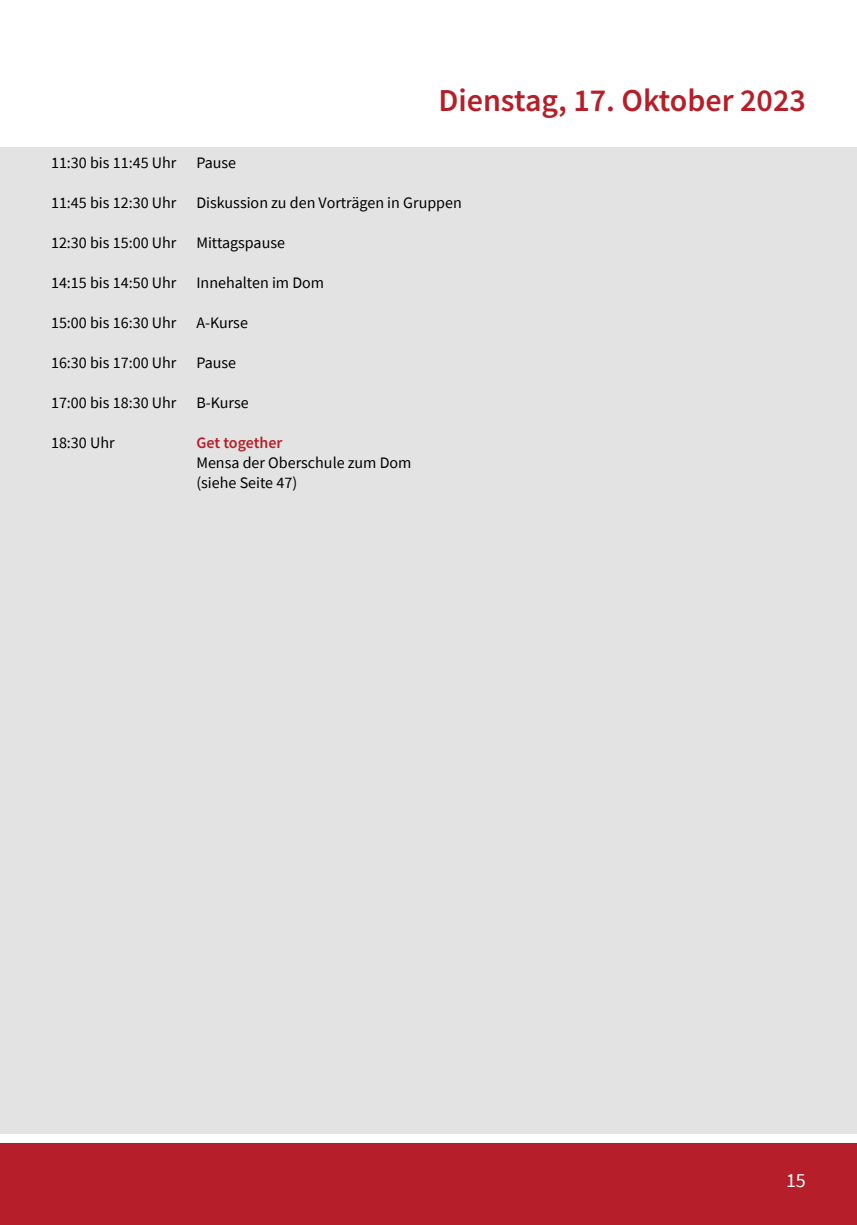
<style>
.page{position:relative;width:857px;height:1225px;background:#fff}
.page>*{position:absolute;margin:0;border:0;box-sizing:border-box;transform-origin:0 0}
.t1{font:600 32px "Source Sans Pro";color:#b61f29}
.t2{font:20px "Source Sans Pro";color:#fff}
.t3{font:16px/20px "Source Sans Pro";color:#000}
.t4{font:600 16px "Source Sans Pro";color:#b61f29}
</style>
<div class="page">
<div style="left:0;top:147px;width:856px;height:987px;background:#e3e3e3"></div>
<div style="left:0;top:1143px;width:856px;height:82px;background:#b61f29"></div>
<p class="t3" style="left:51px;top:152px;width:127px">11:30 bis 11:45 Uhr</p>
<p class="t3" style="left:51px;top:192px;width:127px">11:45 bis 12:30 Uhr</p>
<p class="t3" style="left:51px;top:232px;width:127px">12:30 bis 15:00 Uhr</p>
<p class="t3" style="left:51px;top:272px;width:127px">14:15 bis 14:50 Uhr</p>
<p class="t3" style="left:51px;top:312px;width:127px">15:00 bis 16:30 Uhr</p>
<p class="t3" style="left:51px;top:352px;width:127px">16:30 bis 17:00 Uhr</p>
<p class="t3" style="left:51px;top:392px;width:127px">17:00 bis 18:30 Uhr</p>
<p class="t3" style="left:51px;top:432px;width:65px">18:30 Uhr</p>
<h1 class="t1" style="left:438px;top:79px;width:369px">Dienstag, 17. Oktober 2023</h1>
<p class="t3" style="left:196px;top:152px;width:41px">Pause</p>
<p class="t3" style="left:196px;top:192px;width:267px">Diskussion zu den Vorträgen in Gruppen</p>
<p class="t3" style="left:196px;top:232px;width:90px">Mittagspause</p>
<p class="t3" style="left:196px;top:272px;width:129px">Innehalten im Dom</p>
<p class="t3" style="left:196px;top:312px;width:53px">A-Kurse</p>
<p class="t3" style="left:196px;top:352px;width:41px">Pause</p>
<p class="t3" style="left:196px;top:392px;width:54px">B-Kurse</p>
<p class="t4" style="left:196px;top:432px;width:88px">Get together</p>
<p class="t3" style="left:196px;top:452px;width:216px">Mensa der Oberschule zum Dom (siehe Seite 47)</p>
<p class="t2" style="left:785px;top:1167px;width:21px">15</p>
</div>
